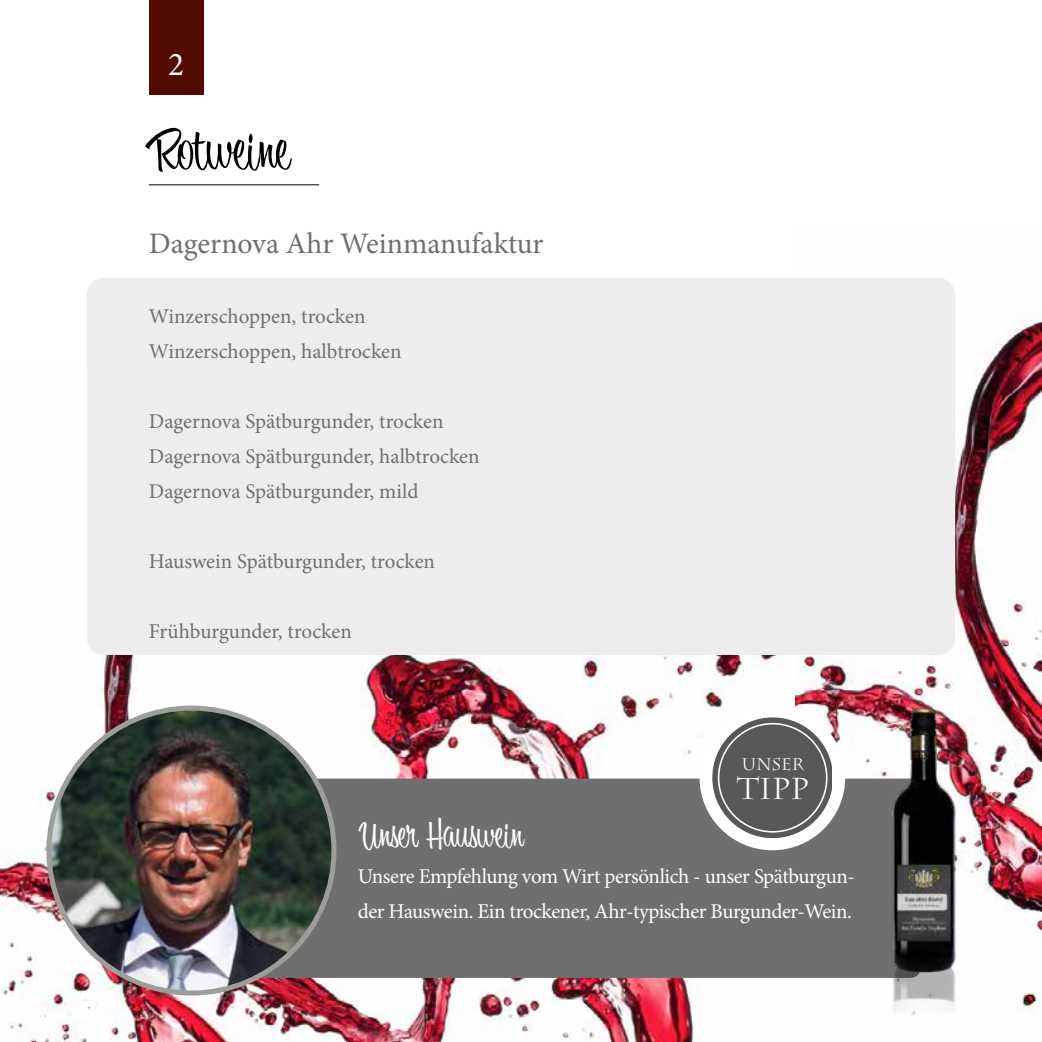
<style>
.page{position:relative;width:1042px;height:1042px;background:#fff}
.page>*{position:absolute;margin:0;border:0;box-sizing:border-box;transform-origin:0 0}
.t1{font:57.75px "Bounce Script";color:#000}
.t2{font:38.5px "Bounce Script";letter-spacing:-.005em;color:#fff}
.t3{font:33.25px "Minion Pro";color:#fff}
.t4{font:30.1px "Charlemagne Std";color:#fff}
.t5{font:29.75px "Minion Pro";color:#706f6f}
.t6{font:21px/35px "Minion Pro";color:#706f6f}
.t7{font:21px/35px "Minion Pro";letter-spacing:-.02em;color:#fff}
.t8{font:16.8px "Charlemagne Std";color:#fff}
</style>
<div class="page">
<img style="left:0;top:648px;width:783px;height:394px">
<div style="left:149px;top:0;width:55px;height:94px;background:#530b00"></div>
<img style="left:795px;top:279px;width:247px;height:735px">
<div style="left:87px;top:278px;width:868px;height:377px;background:#ededed;border-radius:17px"></div>
<hr style="left:149px;top:184px;width:170px;height:1px;background:#000">
<div style="left:174px;top:778px;width:746px;height:200px;background:#706f6f;border-radius:10px"></div>
<div style="left:699px;top:704px;width:146px;height:146px;background:#fff;border-radius:50%"></div>
<img style="left:49px;top:708px;width:285px;height:285px;border-radius:142px">
<svg style="left:712px;top:717px;width:119px;height:121px"></svg>
<div style="left:718px;top:723px;width:109px;height:109px;border:2px solid #fff;border-radius:50%"></div>
<img style="left:880px;top:678px;width:97px;height:338px">
<h3 class="t3" style="left:168px;top:42px;width:17px">2</h3>
<h1 class="t1" style="left:149px;top:118px;width:143px">Rotweine</h1>
<h3 class="t5" style="left:149px;top:223px;width:396px">Dagernova Ahr Weinmanufaktur</h3>
<p class="t6" style="left:149px;top:299px;width:254px">Winzerschoppen, trocken<br>Winzerschoppen, halbtrocken</p>
<p class="t6" style="left:149px;top:404px;width:332px">Dagernova Spätburgunder, trocken<br>Dagernova Spätburgunder, halbtrocken<br>Dagernova Spätburgunder, mild</p>
<p class="t6" style="left:149px;top:544px;width:288px">Hauswein Spätburgunder, trocken</p>
<p class="t6" style="left:149px;top:614px;width:204px">Frühburgunder, trocken</p>
<h2 class="t2" style="left:358px;top:813px;width:167px">Unser Hauswein</h2>
<p class="t8" style="left:742px;top:755px;width:64px">UNSER</p>
<h3 class="t4" style="left:737px;top:771px;width:73px">TIPP</h3>
<p class="t7" style="left:358px;top:859px;width:499px">Unsere Empfehlung vom Wirt persönlich - unser Spätburgun&shy;der Hauswein. Ein trockener, Ahr-typischer Burgunder-Wein.</p>
</div>
